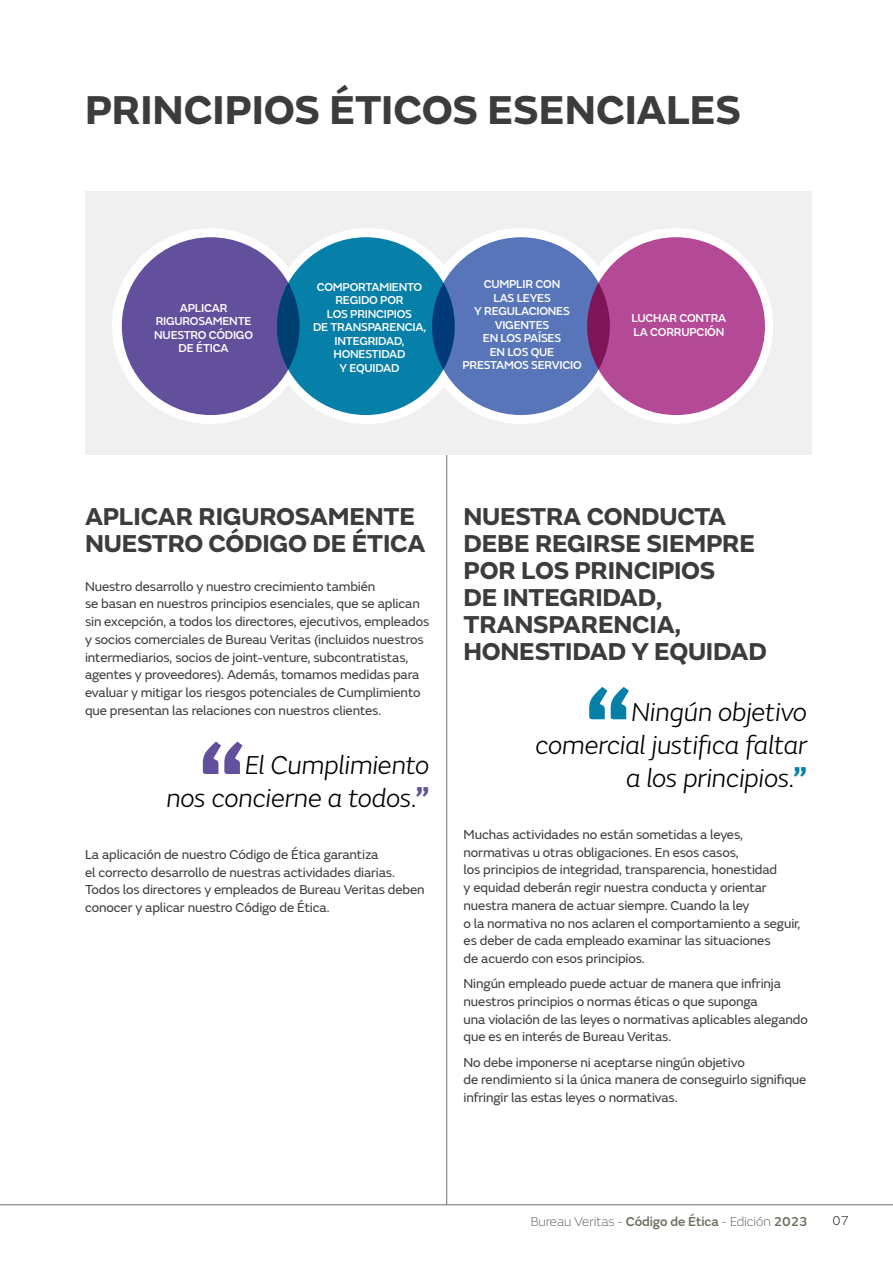
<style>
.page{position:relative;width:893px;height:1263px;background:#fff}
.page>*{position:absolute;margin:0;border:0;box-sizing:border-box;transform-origin:0 0}
.t1{font:700 101.25px "FS Emeric";color:#0680a9}
.t2{font:700 101.25px "FS Emeric";color:#63509c}
.t3{font:700 42px "FS Emeric";letter-spacing:-.005em;color:#3c3c3b}
.t4{font:700 30px "FS Emeric";color:#63509c}
.t5{font:italic 300 27px/33px "FS Emeric";letter-spacing:-.01em;color:#000;text-align:right}
.t6{font:700 25.5px/27px "FS Emeric";letter-spacing:-.01em;color:#3c3c3b}
.t7{font:13.5px/17.7px "FS Emeric";letter-spacing:-.01em;color:#3c3c3b}
.t8{font:100 13.5px "FS Emeric";letter-spacing:-.01em;color:#3c3c3b}
.t9{font:300 13.5px "FS Emeric";color:#3c3c3b}
.t10{font:500 12px/13.5px "FS Emeric";letter-spacing:-.02em;color:#fff;text-align:center}
.s1{font-weight:700;font-style:normal;font-size:30px;color:#0680a9}
.s2{font-weight:500;color:#6f6d60}
</style>
<div class="page">
<div style="left:85px;top:191px;width:726px;height:264px;background:#f0f0f0"></div>
<hr style="left:0;top:1204px;width:893px;height:1px;background:#706f6f">
<hr style="left:446px;top:455px;width:1px;height:750px;background:#706f6f">
<div style="left:112px;top:228px;width:196px;height:196px;background:#fff;border-radius:50%"></div>
<div style="left:269px;top:228px;width:196px;height:196px;background:#fff;border-radius:50%"></div>
<div style="left:423px;top:228px;width:196px;height:196px;background:#fff;border-radius:50%"></div>
<div style="left:577px;top:228px;width:196px;height:196px;background:#fff;border-radius:50%"></div>
<div style="left:122px;top:237px;width:178px;height:178px;background:#63509c;border-radius:50%"></div>
<div style="left:432px;top:237px;width:178px;height:178px;background:#5775b8;border-radius:50%"></div>
<div style="left:277px;top:237px;width:178px;height:178px;background:#0680a9;border-radius:50%"></div>
<div style="left:587px;top:237px;width:178px;height:178px;background:#b44995;border-radius:50%"></div>
<svg style="left:587px;top:283px;width:23px;height:87px;background:#801f63"></svg>
<svg style="left:432px;top:283px;width:23px;height:87px;background:#084481"></svg>
<svg style="left:277px;top:283px;width:23px;height:87px;background:#064778"></svg>
<h2 class="t3" style="left:85px;top:77px;width:657px">PRINCIPIOS ÉTICOS ESENCIALES</h2>
<p class="t10" style="left:154px;top:300px;width:100px">APLICAR<br>RIGUROSAMENTE<br>NUESTRO CÓDIGO<br>DE ÉTICA</p>
<p class="t10" style="left:313px;top:279px;width:115px">COMPORTAMIENTO<br>REGIDO POR<br>LOS PRINCIPIOS<br>DE TRANSPARENCIA,<br>INTEGRIDAD,<br>HONESTIDAD<br>Y EQUIDAD</p>
<p class="t10" style="left:462px;top:276px;width:121px">CUMPLIR CON<br>LAS LEYES<br>Y REGULACIONES<br>VIGENTES<br>EN LOS PAÍSES<br>EN LOS QUE<br>PRESTAMOS SERVICIO</p>
<p class="t10" style="left:631px;top:311px;width:97px;text-align:left">LUCHAR CONTRA<br>LA CORRUPCIÓN</p>
<h3 class="t6" style="left:85px;top:501px;width:342px">APLICAR RIGUROSAMENTE<br>NUESTRO CÓDIGO DE ÉTICA</h3>
<p class="t7" style="left:85px;top:577px;width:346px">Nuestro desarrollo y nuestro crecimiento también<br>se basan en nuestros principios esenciales, que se aplican sin excepción, a todos los directores, ejecutivos, empleados y socios comerciales de Bureau Veritas (incluidos nuestros intermediarios, socios de joint-venture, subcontratistas, agentes y proveedores). Además, tomamos medidas para evaluar y mitigar los riesgos potenciales de Cumplimiento que presentan las relaciones con nuestros clientes.</p>
<h1 class="t2" style="left:199px;top:696px;width:47px">“</h1>
<h3 class="t5" style="left:245px;top:747px;width:186px">El Cumplimiento</h3>
<h3 class="t4" style="left:416px;top:773px;width:15px">”</h3>
<h3 class="t5" style="left:166px;top:780px;width:252px">nos concierne a todos.</h3>
<p class="t7" style="left:85px;top:845px;width:341px">La aplicación de nuestro Código de Ética garantiza<br>el correcto desarrollo de nuestras actividades diarias.<br>Todos los directores y empleados de Bureau Veritas deben conocer y aplicar nuestro Código de Ética.</p>
<h3 class="t6" style="left:463px;top:501px;width:305px">NUESTRA CONDUCTA<br>DEBE REGIRSE SIEMPRE<br>POR LOS PRINCIPIOS<br>DE INTEGRIDAD,<br>TRANSPARENCIA,<br>HONESTIDAD Y EQUIDAD</h3>
<h3 class="t5" style="left:535px;top:694px;width:273px">Ningún objetivo comercial justifica faltar a los principios.<span class="s1">”</span></h3>
<h1 class="t1" style="left:586px;top:642px;width:47px">“</h1>
<p class="t7" style="left:464px;top:825px;width:338px">Muchas actividades no están sometidas a leyes, normativas u otras obligaciones. En esos casos,<br>los principios de integridad, transparencia, honestidad<br>y equidad deberán regir nuestra conducta y orientar nuestra manera de actuar siempre. Cuando la ley<br>o la normativa no nos aclaren el comportamiento a seguir, es deber de cada empleado examinar las situaciones<br>de acuerdo con esos principios.</p>
<p class="t7" style="left:464px;top:974px;width:346px">Ningún empleado puede actuar de manera que infrinja nuestros principios o normas éticas o que suponga<br>una violación de las leyes o normativas aplicables alegando que es en interés de Bureau Veritas.</p>
<p class="t7" style="left:464px;top:1053px;width:344px">No debe imponerse ni aceptarse ningún objetivo<br>de rendimiento si la única manera de conseguirlo signifique infringir las estas leyes o normativas.</p>
<p class="t8" style="left:531px;top:1212px;width:279px">Bureau Veritas - <span class="s2">Código de Ética</span> - Edición <span class="s2">2023</span></p>
<p class="t9" style="left:833px;top:1211px;width:18px">07</p>
</div>
